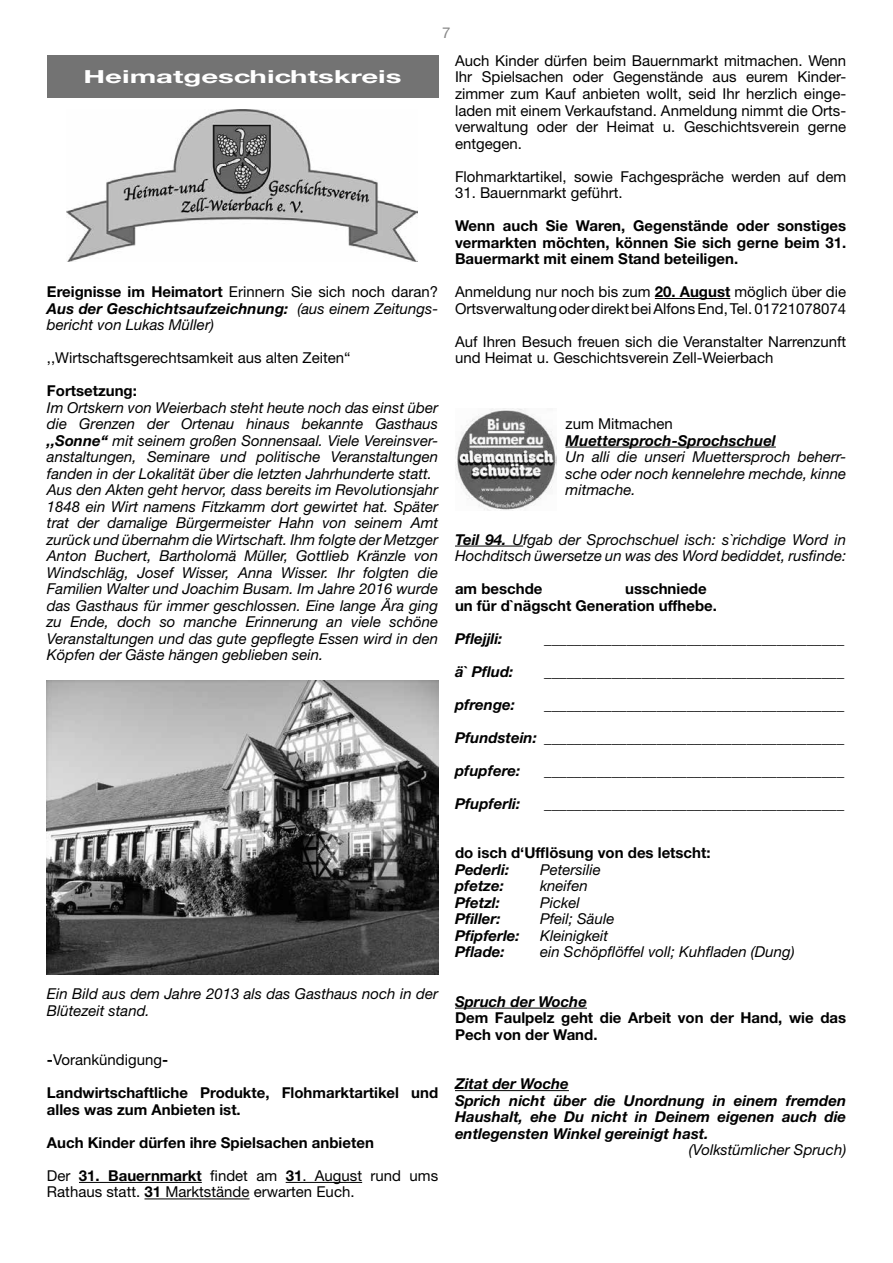
<style>
.page{position:relative;width:893px;height:1263px;background:#fff}
.page>*{position:absolute;margin:0;border:0;box-sizing:border-box;transform-origin:0 0}
.t1{font:700 18px "Helvetica Neue CE";color:#fff;scale:1.63 1}
.t2{font:italic 15px/16.5px "Helvetica Neue LT Std";color:#000}
.t3{font:15px/16.5px "Helvetica Neue LT Std";color:#000}
.t4{font:italic 700 15px/16.5px "Helvetica Neue LT Std";color:#000}
.t5{font:700 15px/16.5px "Helvetica Neue LT Std";color:#000}
.t6{font:15px "Helvetica Neue LT Std";color:#878787}
.s1{font-weight:700;font-style:normal}
.s2{font-style:normal}
.s3{font-weight:700}
</style>
<div class="page">
<hr style="left:79px;top:1182px;width:123px;height:1px;background:#000">
<hr style="left:286px;top:1182px;width:76px;height:1px;background:#000">
<hr style="left:144px;top:1198px;width:106px;height:1px;background:#000">
<div style="left:47px;top:55px;width:391px;height:43px;background:#737373"></div>
<img style="left:67px;top:109px;width:350px;height:153px">
<img style="left:47px;top:681px;width:391px;height:293px">
<hr style="left:655px;top:298px;width:75px;height:1px;background:#000">
<hr style="left:566px;top:447px;width:210px;height:1px;background:#000">
<hr style="left:455px;top:546px;width:68px;height:1px;background:#000">
<hr style="left:455px;top:1008px;width:132px;height:1px;background:#000">
<hr style="left:455px;top:1090px;width:114px;height:1px;background:#000">
<img style="left:455px;top:408px;width:102px;height:103px">
<p class="t6" style="left:442px;top:24px;width:10px">7</p>
<p class="t1" style="left:84px;top:66px;width:197px">Heimatgeschichtskreis</p>
<p class="t2" style="left:47px;top:283px;width:393px;text-align:justify"><span class="s1">Ereignisse im Heimatort</span> <span class="s2">Erinnern Sie sich noch daran?<br></span><span class="s3">Aus der Geschichtsaufzeichnung:</span> (aus einem Zeitungs&shy;bericht von Lukas Müller)</p>
<p class="t3" style="left:47px;top:349px;width:305px">,,Wirtschaftsgerechtsamkeit aus alten Zeiten“</p>
<p class="t5" style="left:47px;top:382px;width:92px">Fortsetzung:</p>
<p class="t2" style="left:47px;top:399px;width:393px">Im Ortskern von Weierbach steht heute noch das einst über die Grenzen der Ortenau hinaus bekannte Gasthaus <span class="s3">,,Sonne“</span> mit seinem großen Sonnensaal. Viele Vereinsver&shy;anstaltungen, Seminare und politische Veranstaltungen fanden in der Lokalität über die letzten Jahrhunderte statt.<br>Aus den Akten geht hervor, dass bereits im Revolutionsjahr 1848 ein Wirt namens Fitzkamm dort gewirtet hat. Später trat der damalige Bürgermeister Hahn von seinem Amt zurück und übernahm die Wirtschaft. Ihm folgte der Metzger Anton Buchert, Bartholomä Müller, Gottlieb Kränzle von Windschläg, Josef Wisser, Anna Wisser. Ihr folgten die Familien Walter und Joachim Busam. Im Jahre 2016 wurde das Gasthaus für immer geschlossen. Eine lange Ära ging zu Ende, doch so manche Erinnerung an viele schöne Veranstaltungen und das gute gepflegte Essen wird in den Köpfen der Gäste hängen geblieben sein.</p>
<p class="t2" style="left:47px;top:985px;width:393px">Ein Bild aus dem Jahre 2013 als das Gasthaus noch in der<br>Blütezeit stand.</p>
<p class="t3" style="left:47px;top:1051px;width:123px"><span class="s3">-</span>Vorankündigung<span class="s3">-</span></p>
<p class="t5" style="left:47px;top:1084px;width:393px">Landwirtschaftliche Produkte, Flohmarktartikel und alles was zum Anbieten ist.</p>
<p class="t5" style="left:47px;top:1134px;width:328px">Auch Kinder dürfen ihre Spielsachen anbieten</p>
<p class="t3" style="left:47px;top:1167px;width:393px">Der <span class="s3">31. Bauernmarkt</span> findet am <span class="s3">31</span>. August rund ums<br>Rathaus statt. <span class="s3">31</span> Marktstände erwarten Euch.</p>
<p class="t3" style="left:455px;top:52px;width:393px;text-align:justify">Auch Kinder dürfen beim Bauernmarkt mitmachen. Wenn Ihr Spielsachen oder Gegenstände aus eurem Kinder&shy;zimmer zum Kauf anbieten wollt, seid Ihr herzlich einge&shy;laden mit einem Verkaufstand. Anmeldung nimmt die Orts&shy;verwaltung oder der Heimat u. Geschichtsverein gerne entgegen.</p>
<p class="t3" style="left:455px;top:168px;width:393px">Flohmarktartikel, sowie Fachgespräche werden auf dem</p>
<p class="t3" style="left:455px;top:184px;width:169px">31. Bauernmarkt geführt.</p>
<p class="t5" style="left:455px;top:217px;width:393px;text-align:justify">Wenn auch Sie Waren, Gegenstände oder sonstiges vermarkten möchten, können Sie sich gerne beim 31.<br>Bauermarkt mit einem Stand beteiligen.</p>
<p class="t3" style="left:455px;top:283px;width:393px">Anmeldung nur noch bis zum <span class="s3">20. August</span> möglich über die<br>Ortsverwaltung oder direkt bei Alfons End, Tel. 01721078074</p>
<p class="t3" style="left:455px;top:333px;width:393px">Auf Ihren Besuch freuen sich die Veranstalter Narrenzunft und Heimat u. Geschichtsverein Zell-Weierbach</p>
<p class="t3" style="left:566px;top:415px;width:109px">zum Mitmachen</p>
<p class="t4" style="left:566px;top:432px;width:212px">Muettersproch-Sprochschuel</p>
<p class="t2" style="left:566px;top:448px;width:282px;text-align:justify">Un alli die unseri Muettersproch beherr&shy;sche oder noch kennelehre mechde, kinne mitmache.</p>
<p class="t2" style="left:455px;top:531px;width:393px"><span class="s3">Teil 94.</span> Ufgab der Sprochschuel isch: s`richdige Word in<br>Hochditsch üwersetze un was des Word bediddet, rusfinde:</p>
<p class="t5" style="left:455px;top:580px;width:89px">am beschde</p>
<p class="t5" style="left:455px;top:580px;width:263px;text-indent:170px">usschniede un für d`nägscht Generation uffhebe.</p>
<p class="t4" style="left:455px;top:630px;width:49px">Pflejjli:</p>
<p class="t4" style="left:544px;top:630px;width:301px">________________________________________</p>
<p class="t4" style="left:455px;top:663px;width:60px">ä` Pflud:</p>
<p class="t4" style="left:544px;top:663px;width:301px">________________________________________</p>
<p class="t4" style="left:455px;top:696px;width:62px">pfrenge:</p>
<p class="t4" style="left:544px;top:696px;width:301px">________________________________________</p>
<p class="t4" style="left:455px;top:729px;width:391px">Pfundstein: ________________________________________</p>
<p class="t4" style="left:455px;top:762px;width:67px">pfupfere:</p>
<p class="t4" style="left:544px;top:762px;width:301px">________________________________________</p>
<p class="t4" style="left:455px;top:795px;width:67px">Pfupferli:</p>
<p class="t4" style="left:544px;top:795px;width:301px">________________________________________</p>
<p class="t5" style="left:455px;top:844px;width:257px">do isch d‘Ufflösung von des letscht:</p>
<p class="t4" style="left:455px;top:861px;width:56px">Pederli:</p>
<p class="t2" style="left:540px;top:861px;width:62px">Petersilie</p>
<p class="t4" style="left:455px;top:877px;width:50px">pfetze:</p>
<p class="t2" style="left:540px;top:877px;width:49px">kneifen</p>
<p class="t4" style="left:455px;top:894px;width:47px">Pfetzl:</p>
<p class="t2" style="left:540px;top:894px;width:41px">Pickel</p>
<p class="t4" style="left:455px;top:910px;width:47px">Pfiller:</p>
<p class="t2" style="left:540px;top:910px;width:76px">Pfeil; Säule</p>
<p class="t4" style="left:455px;top:927px;width:66px">Pfipferle:</p>
<p class="t2" style="left:540px;top:927px;width:70px">Kleinigkeit</p>
<p class="t4" style="left:455px;top:943px;width:51px">Pflade:</p>
<p class="t2" style="left:540px;top:943px;width:256px">ein Schöpflöffel voll; Kuhfladen (Dung)</p>
<p class="t4" style="left:455px;top:993px;width:133px">Spruch der Woche</p>
<p class="t5" style="left:455px;top:1009px;width:393px">Dem Faulpelz geht die Arbeit von der Hand, wie das<br>Pech von der Wand.</p>
<p class="t4" style="left:455px;top:1075px;width:393px">Zitat der Woche<br>Sprich nicht über die Unordnung in einem fremden Haushalt, ehe Du nicht in Deinem eigenen auch die entlegensten Winkel gereinigt hast.</p>
<p class="t2" style="left:689px;top:1141px;width:159px">(Volkstümlicher Spruch)</p>
</div>
